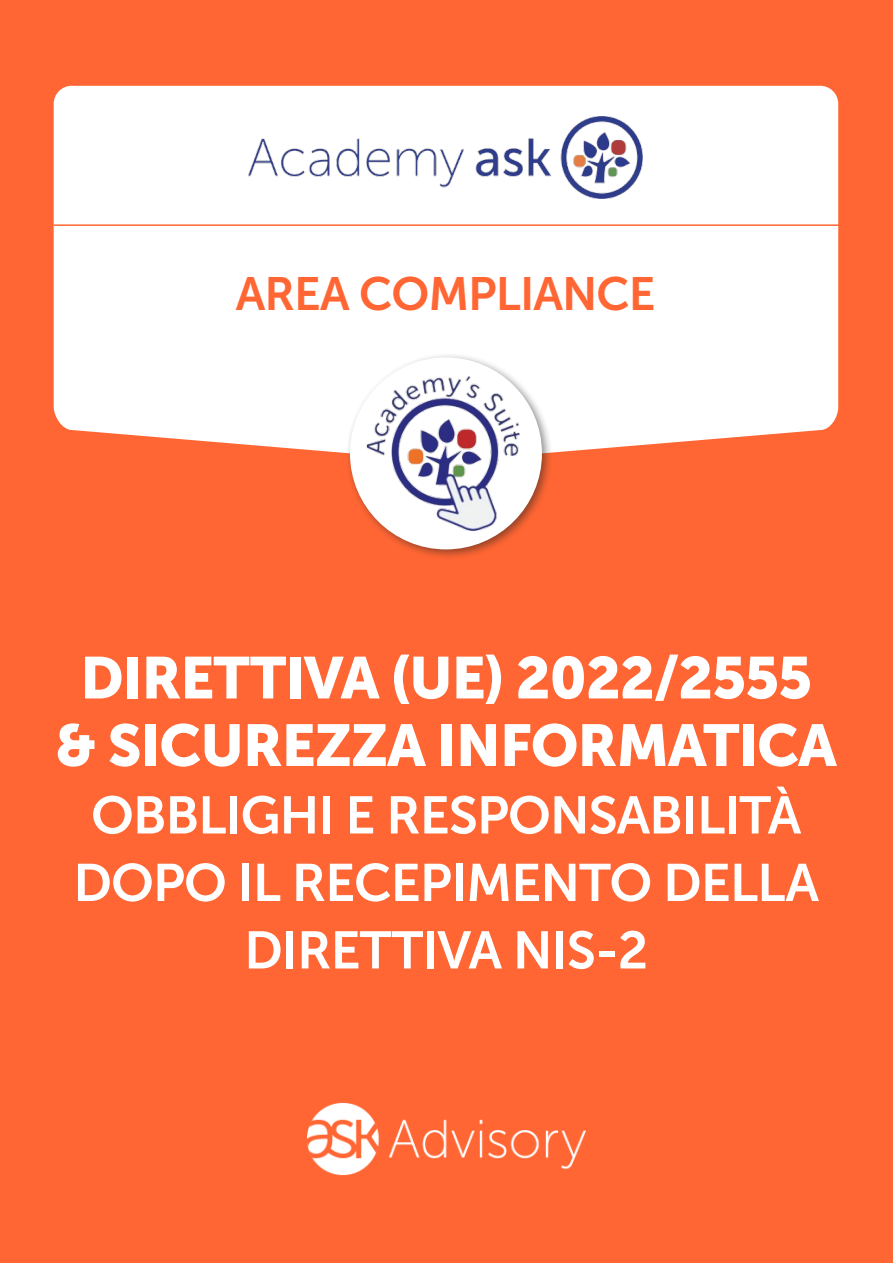
<style>
.page{position:relative;width:893px;height:1263px;background:#fff}
.page>*{position:absolute;margin:0;border:0;box-sizing:border-box;transform-origin:0 0}
.t1{font:58.5px "Museo Sans 900";letter-spacing:-.02em;color:#fff}
.t2{font:52.5px/67.5px "Museo Sans 700";letter-spacing:-.02em;color:#fff;text-align:center}
.t3{font:46.5px "Museo Sans 700";letter-spacing:-.02em;color:#f63}
</style>
<div class="page">
<div style="left:0;top:0;width:893px;height:1262px;background:#f63"></div>
<div style="left:54px;top:86px;width:784px;height:367px;background:#fff"></div>
<img style="left:248px;top:117px;width:394px;height:81px">
<div style="left:345px;top:352px;width:208px;height:208px;background:#231f20;opacity:.5"></div>
<div style="left:350px;top:357px;width:192px;height:192px;background:#fff;border-radius:50%"></div>
<img style="left:367px;top:376px;width:153px;height:155px">
<hr style="left:54px;top:224px;width:785px;height:2px;background:#f63">
<img style="left:308px;top:1103px;width:277px;height:73px">
<p class="t3" style="left:236px;top:268px;width:421px">AREA COMPLIANCE</p>
<p class="t1" style="left:80px;top:645px;width:733px">DIRETTIVA (UE) 2022/2555</p>
<p class="t1" style="left:55px;top:712px;width:783px">&amp; SICUREZZA INFORMATICA</p>
<p class="t2" style="left:73px;top:781px;width:747px">OBBLIGHI E RESPONSABILITÀ<br>DOPO IL RECEPIMENTO DELLA<br>DIRETTIVA NIS-2</p>
</div>
